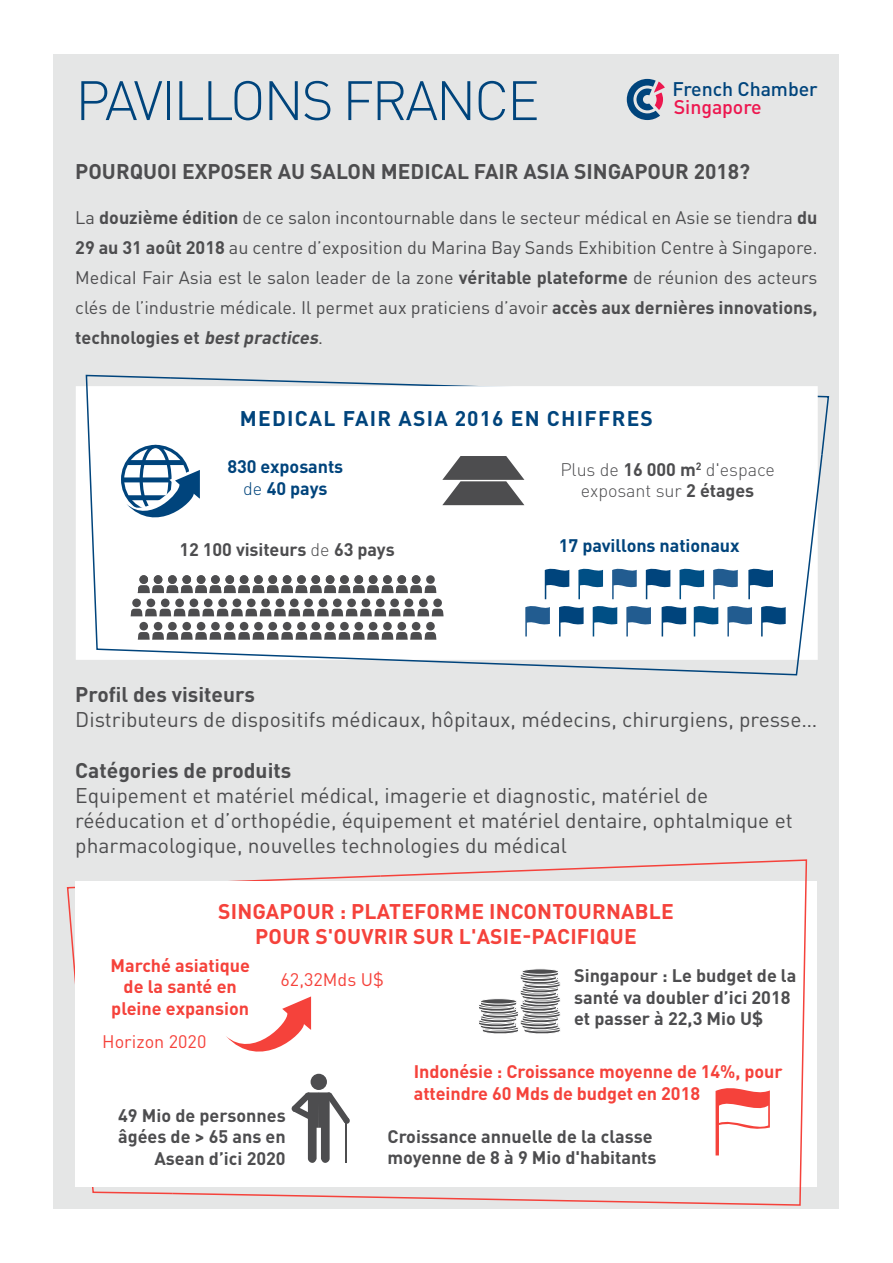
<style>
.page{position:relative;width:893px;height:1263px;background:#fff}
.page>*{position:absolute;margin:0;border:0;box-sizing:border-box;transform-origin:0 0}
.t1{font:300 54.6px "DIN Pro";letter-spacing:-.04em;color:#00447c}
.t2{font:21px/25.2px "DIN Pro";color:#4d4d4f}
.t3{font:700 21px "DIN Pro";color:#4d4d4f}
.t4{font:700 21px "DIN Pro";letter-spacing:.01em;color:#f5423b}
.t5{font:700 21px "DIN Pro";letter-spacing:.055em;color:#00447c}
.t6{font:500 19.5px "DIN Pro";letter-spacing:-.005em;color:#00447c}
.t7{font:500 19.5px "DIN Pro";letter-spacing:-.005em;color:#ed174f}
.t8{font:18px/30px "DIN Pro";color:#4d4d4f;text-align:justify}
.t9{font:700 18px/21.6px "DIN Pro";color:#4d4d4f}
.t10{font:700 18px/21.6px "DIN Pro";letter-spacing:-.005em;color:#f5423b;text-align:center}
.t11{font:700 18px/21.6px "DIN Pro";letter-spacing:-.005em;color:#00447c;text-align:center}
.t12{font:300 18px/21.3px "DIN Pro";letter-spacing:-.005em;color:#4d4d4f;text-align:center}
.t13{font:18px "DIN Pro";color:#f5423b}
.s1{font-weight:700}
.s2{font-weight:700;font-style:italic}
.s3{font-weight:300}
</style>
<div class="page">
<div style="left:54px;top:54px;width:785px;height:1154px;background:#e5e6e6"></div>
<svg style="left:627px;top:79px;width:38px;height:41px"></svg>
<svg style="left:66px;top:886px;width:105px;height:309px"></svg>
<div style="left:75px;top:881px;width:742px;height:306px;background:#fff"></div>
<svg style="left:85px;top:374px;width:739px;height:302px;background:#e6eaec"></svg>
<svg style="left:169px;top:376px;width:23px;height:4px"></svg>
<svg style="left:171px;top:859px;width:637px;height:347px"></svg>
<h1 class="t1" style="left:75px;top:63px;width:466px">Pavillons France</h1>
<p class="t6" style="left:673px;top:76px;width:147px">French Chamber</p>
<p class="t7" style="left:674px;top:94px;width:89px">Singapore</p>
<p class="t3" style="left:75px;top:157px;width:676px">POURQUOI EXPOSER AU SALON MEDICAL FAIR ASIA SINGAPOUR 2018?</p>
<p class="t8" style="left:75px;top:201px;width:744px">La <span class="s1">douzième édition</span> de ce salon incontournable dans le secteur médical en Asie se tiendra <span class="s1">du 29 au 31 août 2018</span> au centre d’exposition du Marina Bay Sands Exhibition Centre à Singapore.<br>MedicaI Fair Asia est le salon leader de la zone <span class="s1">véritable plateforme</span> de réunion des acteurs clés de l’industrie médicale. Il permet aux praticiens d’avoir <span class="s1">accès aux dernières innovations, technologies et</span> <span class="s2">bestpractices</span>.</p>
<p class="t5" style="left:240px;top:404px;width:32px">Medical</p>
<p class="t5" style="left:343px;top:404px;width:26px">Fair</p>
<p class="t5" style="left:398px;top:404px;width:28px">Asia</p>
<p class="t5" style="left:455px;top:404px;width:136px">2016 en chiffres</p>
<p class="t11" style="left:227px;top:455px;width:117px">830 exposants <span class="s3">de</span> 40 pays</p>
<p class="t12" style="left:560px;top:458px;width:216px">Plus de <span class="s1">16 000 m</span><sup>2</sup> d'espace exposant sur <span class="s1">2 étages</span></p>
<p class="t9" style="left:179px;top:538px;width:217px">12 100 visiteurs <span class="s3">de</span> 63 pays</p>
<p class="t11" style="left:559px;top:534px;width:182px">17 pavillons nationaux</p>
<p class="t3" style="left:75px;top:680px;width:181px">Profil des visiteurs</p>
<p class="t2" style="left:75px;top:706px;width:744px">Distributeurs de dispositifs médicaux, hôpitaux, médecins, chirurgiens, presse…</p>
<p class="t3" style="left:75px;top:756px;width:218px">Catégories de produits</p>
<p class="t2" style="left:75px;top:782px;width:719px">Equipement et matériel médical, imagerie et diagnostic, matériel de rééducation et d’orthopédie, équipement et matériel dentaire, ophtalmique et pharmacologique, nouvelles technologies du médical</p>
<p class="t4" style="left:218px;top:897px;width:27px">Singapour</p>
<p class="t4" style="left:340px;top:897px;width:77px">: plateforme</p>
<p class="t4" style="left:489px;top:897px;width:13px">incon</p>
<p class="t4" style="left:552px;top:897px;width:27px">tourna</p>
<p class="t4" style="left:635px;top:897px;width:27px">ble</p>
<p class="t4" style="left:255px;top:922px;width:15px">pour</p>
<p class="t4" style="left:315px;top:922px;width:71px">s'ouvrir</p>
<p class="t4" style="left:413px;top:922px;width:15px">sur</p>
<p class="t4" style="left:459px;top:922px;width:98px">l'Asie-Pacifique</p>
<p class="t10" style="left:110px;top:954px;width:141px">Marché asiatique de la santé en pleine expansion</p>
<p class="t9" style="left:574px;top:964px;width:224px">Singapour : Le budget de la santé va doubler d’ici 2018 et passer à 22,3 Mio U$</p>
<p class="t10" style="left:414px;top:1060px;width:370px;text-align:left">Indonésie : Croissance moyenne de 14%, pour atteindre 60 Mds de budget en 2018</p>
<p class="t13" style="left:281px;top:967px;width:105px">62,32Mds U$</p>
<p class="t13" style="left:102px;top:1029px;width:106px">Horizon 2020</p>
<p class="t9" style="left:118px;top:1104px;width:169px;text-align:right">49 Mio de personnes âgées de &gt; 65 ans en<br>Asean d’ici 2020</p>
<p class="t9" style="left:387px;top:1124px;width:271px">Croissance annuelle de la classe moyenne de 8 à 9 Mio d'habitants</p>
</div>
